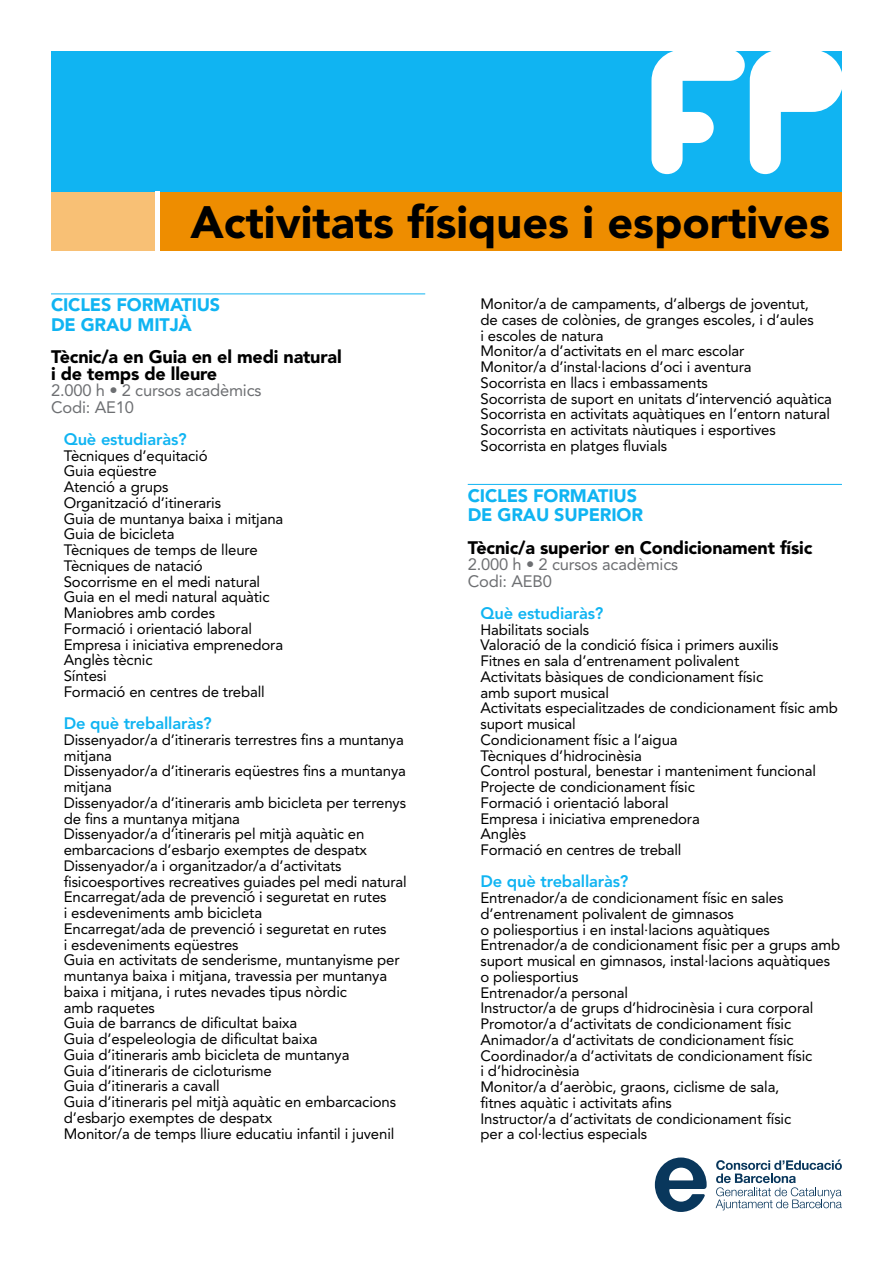
<style>
.page{position:relative;width:893px;height:1263px;background:#fff}
.page>*{position:absolute;margin:0;border:0;box-sizing:border-box;transform-origin:0 0}
.t1{font:900 45px "Avenir LT Std";color:#000}
.curs{font:900 18px/16.5px "Avenir LT Std";letter-spacing:-.01em;color:#000}
.cicles{font:900 18px/19.5px "Avenir LT Std";letter-spacing:-.01em;color:#10b4f2}
.Codi{font:16.5px "Avenir LT Std";letter-spacing:-.01em;color:#6d6f72}
.pregunta{font:800 16.5px "Avenir LT Std";letter-spacing:-.01em;color:#10b4f2}
.text{font:15px/15.8px "Avenir LT Std";letter-spacing:-.01em;color:#000}
</style>
<div class="page">
<hr style="left:51px;top:293px;width:374px;height:1px;background:#10b4f2">
<hr style="left:468px;top:484px;width:374px;height:1px;background:#10b4f2">
<div style="left:157px;top:191px;width:685px;height:60px;background:#ee8d00"></div>
<div style="left:51px;top:191px;width:106px;height:60px;background:#f8c075"></div>
<div style="left:51px;top:51px;width:791px;height:140px;background:#10b4f2"></div>
<hr style="left:155px;top:191px;width:4px;height:60px;background:#fff">
<svg style="left:651px;top:51px;width:191px;height:123px"></svg>
<svg style="left:716px;top:1159px;width:126px;height:51px"></svg>
<svg style="left:655px;top:1157px;width:52px;height:55px"></svg>
<p class="t1" style="left:191px;top:195px;width:641px">Activitats físiques i esportives</p>
<p class="cicles" style="left:51px;top:295px;width:171px">CICLES FORMATIUS<br>DE GRAU MITJÀ</p>
<p class="curs" style="left:51px;top:348px;width:292px">Tècnic/a en Guia en el medi natural i de temps de lleure</p>
<p class="Codi" style="left:51px;top:381px;width:212px">2.000 h • 2 cursos acadèmics</p>
<p class="Codi" style="left:51px;top:397px;width:84px">Codi: AE10</p>
<p class="pregunta" style="left:64px;top:429px;width:124px">Què estudiaràs?</p>
<p class="text" style="left:64px;top:448px;width:145px">Tècniques d’equitació</p>
<p class="text" style="left:64px;top:463px;width:94px">Guia eqüestre</p>
<p class="text" style="left:64px;top:479px;width:106px">Atenció a grups</p>
<p class="text" style="left:64px;top:495px;width:159px">Organització d’itineraris</p>
<p class="text" style="left:64px;top:511px;width:221px">Guia de muntanya baixa i mitjana</p>
<p class="text" style="left:64px;top:526px;width:112px">Guia de bicicleta</p>
<p class="text" style="left:64px;top:542px;width:195px">Tècniques de temps de lleure</p>
<p class="text" style="left:64px;top:558px;width:141px">Tècniques de natació</p>
<p class="text" style="left:64px;top:574px;width:198px">Socorrisme en el medi natural</p>
<p class="text" style="left:64px;top:589px;width:207px">Guia en el medi natural aquàtic</p>
<p class="text" style="left:64px;top:605px;width:153px">Maniobres amb cordes</p>
<p class="text" style="left:64px;top:621px;width:190px">Formació i orientació laboral</p>
<p class="text" style="left:64px;top:637px;width:221px">Empresa i iniciativa emprenedora</p>
<p class="text" style="left:64px;top:652px;width:90px">Anglès tècnic</p>
<p class="text" style="left:64px;top:668px;width:44px">Síntesi</p>
<p class="text" style="left:64px;top:684px;width:203px">Formació en centres de treball</p>
<p class="pregunta" style="left:64px;top:714px;width:150px">De què treballaràs?</p>
<p class="text" style="left:64px;top:732px;width:342px">Dissenyador/a d’itineraris terrestres fins a muntanya mitjana</p>
<p class="text" style="left:64px;top:763px;width:344px">Dissenyador/a d’itineraris eqüestres fins a muntanya mitjana</p>
<p class="text" style="left:64px;top:795px;width:344px">Dissenyador/a d’itineraris amb bicicleta per terrenys de fins a muntanya mitjana</p>
<p class="text" style="left:64px;top:826px;width:305px">Dissenyador/a d’itineraris pel mitjà aquàtic en embarcacions d’esbarjo exemptes de despatx</p>
<p class="text" style="left:64px;top:858px;width:345px">Dissenyador/a i organitzador/a d’activitats fisicoesportives recreatives guiades pel medi natural</p>
<p class="text" style="left:64px;top:889px;width:324px">Encarregat/ada de prevenció i seguretat en rutes i esdeveniments amb bicicleta</p>
<p class="text" style="left:64px;top:921px;width:324px">Encarregat/ada de prevenció i seguretat en rutes i esdeveniments eqüestres</p>
<p class="text" style="left:64px;top:952px;width:337px">Guia en activitats de senderisme, muntanyisme per muntanya baixa i mitjana, travessia per muntanya baixa i mitjana, i rutes nevades tipus nòrdic<br>amb raquetes</p>
<p class="text" style="left:64px;top:1015px;width:235px">Guia de barrancs de dificultat baixa</p>
<p class="text" style="left:64px;top:1031px;width:255px">Guia d’espeleologia de dificultat baixa</p>
<p class="text" style="left:64px;top:1047px;width:287px">Guia d’itineraris amb bicicleta de muntanya</p>
<p class="text" style="left:64px;top:1063px;width:210px">Guia d’itineraris de cicloturisme</p>
<p class="text" style="left:64px;top:1078px;width:157px">Guia d’itineraris a cavall</p>
<p class="text" style="left:64px;top:1094px;width:334px">Guia d’itineraris pel mitjà aquàtic en embarcacions d’esbarjo exemptes de despatx</p>
<p class="text" style="left:64px;top:1126px;width:332px">Monitor/a de temps lliure educatiu infantil i juvenil</p>
<p class="text" style="left:480px;top:296px;width:335px">Monitor/a de campaments, d’albergs de joventut, de cases de colònies, de granges escoles, i d’aules i escoles de natura</p>
<p class="text" style="left:480px;top:343px;width:265px">Monitor/a d’activitats en el marc escolar</p>
<p class="text" style="left:480px;top:359px;width:273px">Monitor/a d’instal·lacions d’oci i aventura</p>
<p class="text" style="left:480px;top:375px;width:229px">Socorrista en llacs i embassaments</p>
<p class="text" style="left:480px;top:391px;width:353px">Socorrista de suport en unitats d’intervenció aquàtica</p>
<p class="text" style="left:480px;top:406px;width:351px">Socorrista en activitats aquàtiques en l’entorn natural</p>
<p class="text" style="left:480px;top:422px;width:297px">Socorrista en activitats nàutiques i esportives</p>
<p class="text" style="left:480px;top:438px;width:188px">Socorrista en platges fluvials</p>
<p class="cicles" style="left:468px;top:486px;width:177px">CICLES FORMATIUS<br>DE GRAU SUPERIOR</p>
<p class="curs" style="left:468px;top:539px;width:346px">Tècnic/a superior en Condicionament físic</p>
<p class="Codi" style="left:468px;top:555px;width:212px">2.000 h • 2 cursos acadèmics</p>
<p class="Codi" style="left:468px;top:571px;width:86px">Codi: AEB0</p>
<p class="pregunta" style="left:480px;top:603px;width:124px">Què estudiaràs?</p>
<p class="text" style="left:480px;top:622px;width:110px">Habilitats socials</p>
<p class="text" style="left:480px;top:637px;width:299px">Valoració de la condició física i primers auxilis</p>
<p class="text" style="left:480px;top:653px;width:260px">Fitnes en sala d’entrenament polivalent</p>
<p class="text" style="left:480px;top:669px;width:284px">Activitats bàsiques de condicionament físic amb suport musical</p>
<p class="text" style="left:480px;top:700px;width:359px">Activitats especialitzades de condicionament físic amb suport musical</p>
<p class="text" style="left:480px;top:732px;width:199px">Condicionament físic a l’aigua</p>
<p class="text" style="left:480px;top:748px;width:163px">Tècniques d’hidrocinèsia</p>
<p class="text" style="left:480px;top:763px;width:337px">Control postural, benestar i manteniment funcional</p>
<p class="text" style="left:480px;top:779px;width:216px">Projecte de condicionament físic</p>
<p class="text" style="left:480px;top:795px;width:190px">Formació i orientació laboral</p>
<p class="text" style="left:480px;top:811px;width:221px">Empresa i iniciativa emprenedora</p>
<p class="text" style="left:480px;top:826px;width:47px">Anglès</p>
<p class="text" style="left:480px;top:842px;width:203px">Formació en centres de treball</p>
<p class="pregunta" style="left:480px;top:872px;width:150px">De què treballaràs?</p>
<p class="text" style="left:480px;top:890px;width:305px">Entrenador/a de condicionament físic en sales d’entrenament polivalent de gimnasos<br>o poliesportius i en instal·lacions aquàtiques</p>
<p class="text" style="left:480px;top:937px;width:361px">Entrenador/a de condicionament físic per a grups amb suport musical en gimnasos, instal·lacions aquàtiques o poliesportius</p>
<p class="text" style="left:480px;top:985px;width:149px">Entrenador/a personal</p>
<p class="text" style="left:480px;top:1000px;width:334px">Instructor/a de grups d’hidrocinèsia i cura corporal</p>
<p class="text" style="left:480px;top:1016px;width:312px">Promotor/a d’activitats de condicionament físic</p>
<p class="text" style="left:480px;top:1032px;width:315px">Animador/a d’activitats de condicionament físic</p>
<p class="text" style="left:480px;top:1048px;width:333px">Coordinador/a d’activitats de condicionament físic i d’hidrocinèsia</p>
<p class="text" style="left:480px;top:1079px;width:300px">Monitor/a d’aeròbic, graons, ciclisme de sala, fitnes aquàtic i activitats afins</p>
<p class="text" style="left:480px;top:1111px;width:312px">Instructor/a d’activitats de condicionament físic per a col·lectius especials</p>
</div>
